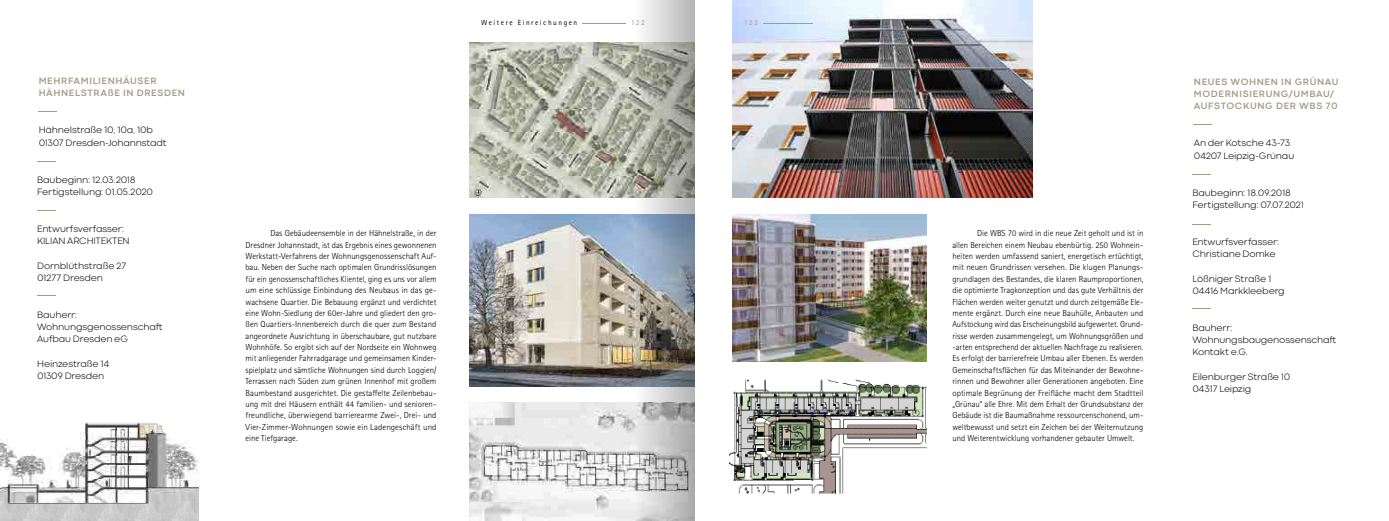
<style>
.page{position:relative;width:1389px;height:521px;background:#fff}
.page>*{position:absolute;margin:0;border:0;box-sizing:border-box;transform-origin:0 0}
.t1{font:300 9.62px/12.2px "Codec Cold";letter-spacing:-.02em;color:#000}
.t2{font:700 9.62px/12.2px "Codec Cold";letter-spacing:.065em;color:#a59c88}
.t3{font:300 8.75px/11.4px "Rotis Sans Serif Pro";color:#000;text-align:justify}
.t4{font:7.44px "Rotis Sans Serif Pro";letter-spacing:.2em;color:#000}
.t5{font:7.44px "Rotis Sans Serif Pro";letter-spacing:.18em;color:#a59c88}
</style>
<div class="page">
<img style="left:0;top:422px;width:199px;height:99px">
<img style="left:470px;top:214px;width:114px;height:172px">
<img style="left:470px;top:43px;width:114px;height:154px">
<img style="left:470px;top:403px;width:225px;height:118px">
<img style="left:730px;top:379px;width:197px;height:115px">
<img style="left:733px;top:0;width:300px;height:197px">
<img style="left:733px;top:214px;width:194px;height:147px">
<hr style="left:763px;top:23px;width:49px;height:1px;background:#a59c88">
<svg style="left:38px;top:111px;width:18px;height:1px"></svg>
<svg style="left:37px;top:161px;width:19px;height:1px"></svg>
<svg style="left:37px;top:210px;width:19px;height:1px"></svg>
<svg style="left:37px;top:295px;width:19px;height:1px"></svg>
<svg style="left:1193px;top:124px;width:19px;height:1px"></svg>
<svg style="left:1192px;top:174px;width:19px;height:1px"></svg>
<svg style="left:1192px;top:224px;width:19px;height:1px"></svg>
<svg style="left:1192px;top:308px;width:19px;height:1px"></svg>
<hr style="left:583px;top:23px;width:43px;height:1px;background:#a59c88">
<img style="left:584px;top:0;width:110px;height:521px">
<p class="t2" style="left:39px;top:75px;width:148px">MEHRFAMILIENHÄUSER<br>HÄHNELSTRAßE IN DRESDEN</p>
<p class="t1" style="left:39px;top:124px;width:130px">Hähnelstraße 10, 10a, 10b<br>01307 Dresden-Johannstadt</p>
<p class="t1" style="left:37px;top:174px;width:117px">Baubeginn: 12.03.2018<br>Fertigstellung: 01.05.2020</p>
<p class="t1" style="left:37px;top:223px;width:94px">Entwurfsverfasser:<br>KILIAN ARCHITEKTEN</p>
<p class="t1" style="left:37px;top:260px;width:91px">Dornblüthstraße 27<br>01277 Dresden</p>
<p class="t1" style="left:37px;top:309px;width:127px">Bauherr:<br>Wohnungsgenossenschaft<br>Aufbau Dresden eG</p>
<p class="t1" style="left:37px;top:358px;width:74px">Heinzestraße 14<br>01309 Dresden</p>
<p class="t4" style="left:481px;top:18px;width:98px">Weitere Einreichungen</p>
<p class="t5" style="left:631px;top:18px;width:15px">122</p>
<p class="t3" style="left:246px;top:228px;width:193px;text-indent:25px">Das Gebäudeensemble in der Hähnelstraße, in der Dresdner Johannstadt, ist das Ergebnis eines gewonnenen Werkstatt-Verfahrens der Wohnungsgenossenschaft Auf&shy;bau. Neben der Suche nach optimalen Grundrisslösungen für ein genossenschaftliches Klientel, ging es uns vor allem um eine schlüssige Einbindung des Neubaus in das ge&shy;wachsene Quartier. Die Bebauung ergänzt und verdichtet eine Wohn-Siedlung der 60er-Jahre und gliedert den gro&shy;ßen Quartiers-Innenbereich durch die quer zum Bestand angeordnete Ausrichtung in überschaubare, gut nutzbare Wohnhöfe. So ergibt sich auf der Nordseite ein Wohnweg mit anliegender Fahrradgarage und gemeinsamen Kinder&shy;spielplatz und sämtliche Wohnungen sind durch Loggien/ Terrassen nach Süden zum grünen Innenhof mit großem Baumbestand ausgerichtet. Die gestaffelte Zeilenbebau&shy;ung mit drei Häusern enthält 44 familien- und senioren&shy;freundliche, überwiegend barrierearme Zwei-, Drei- und Vier-Zimmer-Wohnungen sowie ein Ladengeschäft und eine Tiefgarage.</p>
<p class="t5" style="left:744px;top:18px;width:15px">123</p>
<p class="t3" style="left:952px;top:228px;width:193px;text-indent:25px">Die WBS 70 wird in die neue Zeit geholt und ist in allen Bereichen einem Neubau ebenbürtig. 250 Wohnein&shy;heiten werden umfassend saniert, energetisch ertüchtigt, mit neuen Grundrissen versehen. Die klugen Planungs&shy;grundlagen des Bestandes, die klaren Raumproportionen, die optimierte Tragkonzeption und das gute Verhältnis der Flächen werden weiter genutzt und durch zeitgemäße Ele&shy;mente ergänzt. Durch eine neue Bauhülle, Anbauten und Aufstockung wird das Erscheinungsbild aufgewertet. Grund&shy;risse werden zusammengelegt, um Wohnungsgrößen und -arten entsprechend der aktuellen Nachfrage zu realisieren.<br>Es erfolgt der barrierefreie Umbau aller Ebenen. Es werden Gemeinschaftsflächen für das Miteinander der Bewohne&shy;rinnen und Bewohner aller Generationen angeboten. Eine optimale Begrünung der Freifläche macht dem Stadtteil „Grünau“ alle Ehre. Mit dem Erhalt der Grundsubstanz der Gebäude ist die Baumaßnahme ressourcenschonend, um&shy;weltbewusst und setzt ein Zeichen bei der Weiternutzung und Weiterentwicklung vorhandener gebauter Umwelt.</p>
<p class="t2" style="left:1194px;top:75px;width:146px">NEUES WOHNEN IN GRÜNAU<br>MODERNISIERUNG/UMBAU/<br>AUFSTOCKUNG DER WBS 70</p>
<p class="t1" style="left:1194px;top:137px;width:102px">An der Kotsche 43-73<br>04207 Leipzig-Grünau</p>
<p class="t1" style="left:1192px;top:186px;width:113px">Baubeginn: 18.09.2018<br>Fertigstellung: 07.07.2021</p>
<p class="t1" style="left:1192px;top:236px;width:88px">Entwurfsverfasser:<br>Christiane Domke</p>
<p class="t1" style="left:1192px;top:272px;width:94px">Lößniger Straße 1<br>04416 Markkleeberg</p>
<p class="t1" style="left:1192px;top:321px;width:146px">Bauherr:<br>Wohnungsbaugenossenschaft<br>Kontakt e.G.</p>
<p class="t1" style="left:1192px;top:370px;width:99px">Eilenburger Straße 10<br>04317 Leipzig</p>
</div>
